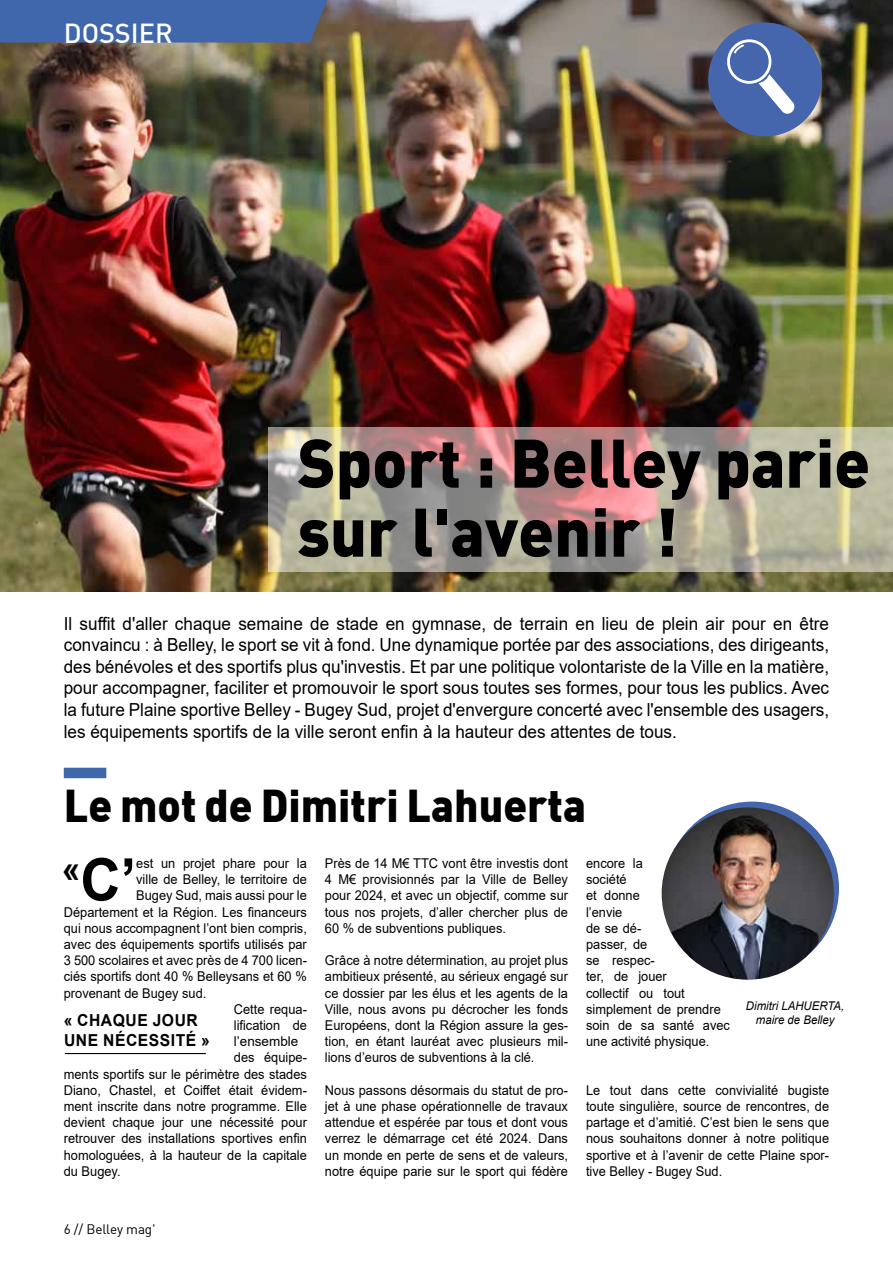
<style>
.page{position:relative;width:893px;height:1263px;background:#fff}
.page>*{position:absolute;margin:0;border:0;box-sizing:border-box;transform-origin:0 0}
.t1{font:900 67.5px/69px "DIN";color:#000;scale:.95 1}
.t2{font:700 58.8px "Arial";color:#000;scale:.95 1}
.t3{font:900 45px "DIN";color:#000;scale:.95 1}
.t4{font:500 27px "DIN";color:#fff}
.t5{font:18px/21.6px "Arial";color:#000;text-align:justify;scale:.95 1}
.t6{font:700 16.5px/19.8px "Arial";letter-spacing:.035em;color:#000;scale:.95 1}
.t7{font:13.5px/16.2px "Arial";color:#000;text-align:justify;scale:.95 1}
.t8{font:13.5px "DIN";letter-spacing:-.01em;color:#000}
.t9{font:13.5px "Arial";color:#000}
.t10{font:italic 12px/14.4px "Arial";color:#000;text-align:center;scale:.95 1}
</style>
<div class="page">
<div style="left:666px;top:802px;width:172px;height:172px;background:#4565ad;border-radius:50%"></div>
<img style="left:0;top:0;width:893px;height:591px">
<div style="left:0;top:0;width:327px;height:43px;background:#4067ab"></div>
<div style="left:64px;top:768px;width:42px;height:10px;background:#4067ab"></div>
<div style="left:708px;top:23px;width:114px;height:113px;background:#4565ad;border-radius:50%"></div>
<svg style="left:758px;top:74px;width:37px;height:40px"></svg>
<div style="left:728px;top:41px;width:42px;height:41px;background:#4565ad;border-radius:50%"></div>
<div style="left:727px;top:39px;width:44px;height:45px;border:3px solid #fff;border-radius:50%"></div>
<svg style="left:733px;top:44px;width:12px;height:10px"></svg>
<svg style="left:268px;top:428px;width:625px;height:144px;background:#b4a496"></svg>
<img style="left:662px;top:807px;width:172px;height:173px;border-radius:86px">
<hr style="left:65px;top:1053px;width:141px;height:1px;background:#000">
<h3 class="t4" style="left:64px;top:16px;width:110px">DOSSIER</h3>
<h1 class="t1" style="left:298px;top:425px;width:604px">Sport : Belley parie sur l'avenir !</h1>
<p class="t5" style="left:64px;top:612px;width:807px">Il suffit d'aller chaque semaine de stade en gymnase, de terrain en lieu de plein air pour en être convaincu : à Belley, le sport se vit à fond. Une dynamique portée par des associations, des dirigeants, des bénévoles et des sportifs plus qu'investis. Et par une politique volontariste de la Ville en la matière, pour accompagner, faciliter et promouvoir le sport sous toutes ses formes, pour tous les publics. Avec la future Plaine sportive Belley - Bugey Sud, projet d'envergure concerté avec l'ensemble des usagers, les équipements sportifs de la ville seront enfin à la hauteur des attentes de tous.</p>
<h3 class="t3" style="left:64px;top:776px;width:551px">Le mot de Dimitri Lahuerta</h3>
<h2 class="t2" style="left:62px;top:838px;width:79px"><sup>«</sup>C’</h2>
<p class="t7" style="left:136px;top:855px;width:181px">est un projet phare pour la</p>
<p class="t7" style="left:136px;top:871px;width:181px">ville de Belley, le territoire de</p>
<p class="t7" style="left:136px;top:887px;width:181px">Bugey Sud, mais aussi pour le</p>
<p class="t7" style="left:64px;top:904px;width:257px">Département et la Région. Les financeurs</p>
<p class="t7" style="left:64px;top:920px;width:257px">qui nous accompagnent l’ont bien compris,</p>
<p class="t7" style="left:64px;top:936px;width:257px">avec des équipements sportifs utilisés par</p>
<p class="t7" style="left:64px;top:952px;width:257px">3 500 scolaires et avec près de 4 700 licen-</p>
<p class="t7" style="left:64px;top:968px;width:257px">ciés sportifs dont 40 % Belleysans et 60 %</p>
<p class="t7" style="left:64px;top:985px;width:152px">provenant de Bugey sud.</p>
<p class="t7" style="left:234px;top:1001px;width:78px">Cette requa-</p>
<p class="t7" style="left:234px;top:1017px;width:78px">lification de</p>
<p class="t9" style="left:234px;top:1032px;width:66px">l’ensemble</p>
<p class="t7" style="left:234px;top:1049px;width:78px">des équipe-</p>
<p class="t7" style="left:64px;top:1066px;width:257px">ments sportifs sur le périmètre des stades</p>
<p class="t7" style="left:64px;top:1082px;width:257px">Diano, Chastel, et Coiffet était évidem-</p>
<p class="t7" style="left:64px;top:1098px;width:257px">ment inscrite dans notre programme. Elle</p>
<p class="t7" style="left:64px;top:1114px;width:257px">devient chaque jour une nécessité pour</p>
<p class="t7" style="left:64px;top:1130px;width:257px">retrouver des installations sportives enfin</p>
<p class="t7" style="left:64px;top:1147px;width:257px">homologuées, à la hauteur de la capitale</p>
<p class="t7" style="left:64px;top:1163px;width:61px">du Bugey.</p>
<p class="t6" style="left:64px;top:1010px;width:155px">« CHAQUE JOUR<br>UNE NÉCESSITÉ »</p>
<p class="t7" style="left:325px;top:855px;width:257px">Près de 14 M€ TTC vont être investis dont 4 M€ provisionnés par la Ville de Belley pour 2024, et avec un objectif, comme sur tous nos projets, d’aller chercher plus de 60 % de subventions publiques.</p>
<p class="t7" style="left:325px;top:952px;width:257px">Grâce à notre détermination, au projet plus ambitieux présenté, au sérieux engagé sur ce dossier par les élus et les agents de la Ville, nous avons pu décrocher les fonds Européens, dont la Région assure la ges&shy;tion, en étant lauréat avec plusieurs mil&shy;lions d’euros de subventions à la clé.</p>
<p class="t7" style="left:325px;top:1082px;width:257px">Nous passons désormais du statut de pro&shy;jet à une phase opérationnelle de travaux attendue et espérée par tous et dont vous verrez le démarrage cet été 2024. Dans un monde en perte de sens et de valeurs, notre équipe parie sur le sport qui fédère</p>
<p class="t8" style="left:64px;top:1220px;width:93px">6 // Belley mag'</p>
<p class="t7" style="left:586px;top:855px;width:153px;text-align:left">encore la<br>société<br>et donne<br>l’envie<br>de se dé-<br>passer, de<br>se respec-<br>ter, de jouer<br>collectif ou tout simplement de prendre soin de sa santé avec une activité physique.</p>
<p class="t7" style="left:586px;top:1082px;width:257px">Le tout dans cette convivialité bugiste toute singulière, source de rencontres, de partage et d’amitié. C’est bien le sens que nous souhaitons donner à notre politique sportive et à l’avenir de cette Plaine spor&shy;tive Belley - Bugey Sud.</p>
<p class="t10" style="left:746px;top:999px;width:105px">Dimitri LAHUERTA, maire de Belley</p>
</div>
